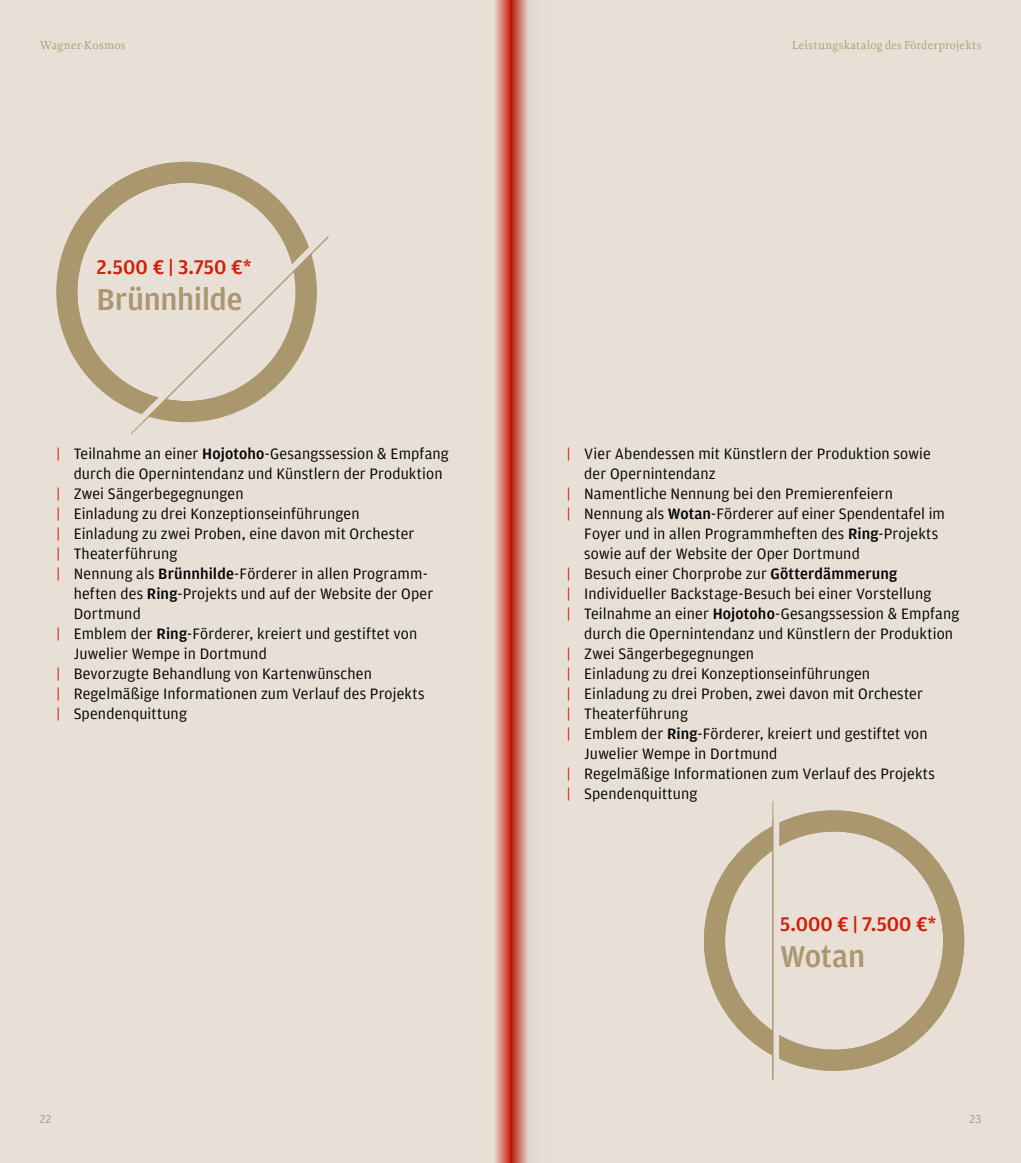
<style>
.page{position:relative;width:1021px;height:1163px;background:#fff}
.page>*{position:absolute;margin:0;border:0;box-sizing:border-box;transform-origin:0 0}
.t1{font:500 32px "Amplitude";letter-spacing:-.01em;color:#ab976e}
.t2{font:500 21px "Amplitude";color:#d21d07}
.t3{font:16px "Amplitude";letter-spacing:.01em;color:#000}
.t4{font:12px "Proforma";letter-spacing:.025em;color:#ab976e}
.t5{font:12px "Amplitude";color:#ab976e}
.s1{color:#d21d07}
.s2{font-weight:500}
</style>
<div class="page">
<div style="left:0;top:0;width:1020px;height:1162px;background:#e8e0d7"></div>
<svg style="left:56px;top:162px;width:149px;height:248px"></svg>
<svg style="left:69px;top:163px;width:235px;height:240px"></svg>
<svg style="left:131px;top:236px;width:198px;height:198px"></svg>
<svg style="left:779px;top:810px;width:186px;height:261px"></svg>
<hr style="left:772px;top:800px;width:1px;height:280px;background:#ab976e">
<svg style="left:704px;top:818px;width:69px;height:262px"></svg>
<svg style="left:495px;top:0;width:15px;height:1162px"></svg>
<svg style="left:510px;top:0;width:18px;height:1162px"></svg>
<p class="t4" style="left:40px;top:37px;width:87px">Wagner-Kosmos</p>
<h2 class="t2" style="left:96px;top:255px;width:157px">2.500 € | 3.750 €*</h2>
<h1 class="t1" style="left:96px;top:281px;width:147px">Brünnhilde</h1>
<p class="t3" style="left:57px;top:444px;width:393px"><span class="s1">|</span> Teilnahme an einer <span class="s2">Hojotoho</span>-Gesangssession &amp; Empfang</p>
<p class="t3" style="left:74px;top:464px;width:370px">durch die Opernintendanz und Künstlern der Produktion</p>
<p class="t3" style="left:57px;top:484px;width:188px"><span class="s1">|</span> Zwei Sängerbegegnungen</p>
<p class="t3" style="left:57px;top:504px;width:304px"><span class="s1">|</span> Einladung zu drei Konzeptionseinführungen</p>
<p class="t3" style="left:57px;top:524px;width:359px"><span class="s1">|</span> Einladung zu zwei Proben, eine davon mit Orchester</p>
<p class="t3" style="left:57px;top:544px;width:122px"><span class="s1">|</span> Theaterführung</p>
<p class="t3" style="left:57px;top:564px;width:372px"><span class="s1">|</span> Nennung als <span class="s2">Brünnhilde</span>-Förderer in allen Programm-</p>
<p class="t3" style="left:74px;top:584px;width:361px">heften des <span class="s2">Ring</span>-Projekts und auf der Website der Oper</p>
<p class="t3" style="left:74px;top:604px;width:69px">Dortmund</p>
<p class="t3" style="left:57px;top:624px;width:362px"><span class="s1">|</span> Emblem der <span class="s2">Ring</span>-Förderer, kreiert und gestiftet von</p>
<p class="t3" style="left:74px;top:644px;width:195px">Juwelier Wempe in Dortmund</p>
<p class="t3" style="left:57px;top:664px;width:317px"><span class="s1">|</span> Bevorzugte Behandlung von Kartenwünschen</p>
<p class="t3" style="left:57px;top:684px;width:369px"><span class="s1">|</span> Regelmäßige Informationen zum Verlauf des Projekts</p>
<p class="t3" style="left:57px;top:704px;width:132px"><span class="s1">|</span> Spendenquittung</p>
<p class="t4" style="left:792px;top:37px;width:191px">Leistungskatalog des Förderprojekts</p>
<p class="t3" style="left:567px;top:444px;width:365px"><span class="s1">|</span> Vier Abendessen mit Künstlern der Produktion sowie</p>
<p class="t3" style="left:584px;top:464px;width:133px">der Opernintendanz</p>
<p class="t3" style="left:567px;top:484px;width:327px"><span class="s1">|</span> Namentliche Nennung bei den Premierenfeiern</p>
<p class="t3" style="left:567px;top:504px;width:379px"><span class="s1">|</span> Nennung als <span class="s2">Wotan</span>-Förderer auf einer Spendentafel im</p>
<p class="t3" style="left:584px;top:524px;width:355px">Foyer und in allen Programmheften des <span class="s2">Ring</span>-Projekts</p>
<p class="t3" style="left:584px;top:544px;width:277px">sowie auf der Website der Oper Dortmund</p>
<p class="t3" style="left:567px;top:564px;width:331px"><span class="s1">|</span> Besuch einer Chorprobe zur <span class="s2">Götterdämmerung</span></p>
<p class="t3" style="left:567px;top:584px;width:366px"><span class="s1">|</span> Individueller Backstage-Besuch bei einer Vorstellung</p>
<p class="t3" style="left:567px;top:604px;width:393px"><span class="s1">|</span> Teilnahme an einer <span class="s2">Hojotoho</span>-Gesangssession &amp; Empfang</p>
<p class="t3" style="left:584px;top:624px;width:370px">durch die Opernintendanz und Künstlern der Produktion</p>
<p class="t3" style="left:567px;top:644px;width:188px"><span class="s1">|</span> Zwei Sängerbegegnungen</p>
<p class="t3" style="left:567px;top:664px;width:304px"><span class="s1">|</span> Einladung zu drei Konzeptionseinführungen</p>
<p class="t3" style="left:567px;top:684px;width:357px"><span class="s1">|</span> Einladung zu drei Proben, zwei davon mit Orchester</p>
<p class="t3" style="left:567px;top:704px;width:122px"><span class="s1">|</span> Theaterführung</p>
<p class="t3" style="left:567px;top:724px;width:362px"><span class="s1">|</span> Emblem der <span class="s2">Ring</span>-Förderer, kreiert und gestiftet von</p>
<p class="t3" style="left:584px;top:744px;width:195px">Juwelier Wempe in Dortmund</p>
<p class="t3" style="left:567px;top:764px;width:369px"><span class="s1">|</span> Regelmäßige Informationen zum Verlauf des Projekts</p>
<p class="t3" style="left:567px;top:784px;width:132px"><span class="s1">|</span> Spendenquittung</p>
<h2 class="t2" style="left:780px;top:911px;width:158px">5.000 € | 7.500 €*</h2>
<h1 class="t1" style="left:780px;top:938px;width:86px">Wotan</h1>
<p class="t5" style="left:40px;top:1112px;width:13px">22</p>
<p class="t5" style="left:969px;top:1112px;width:13px">23</p>
</div>
